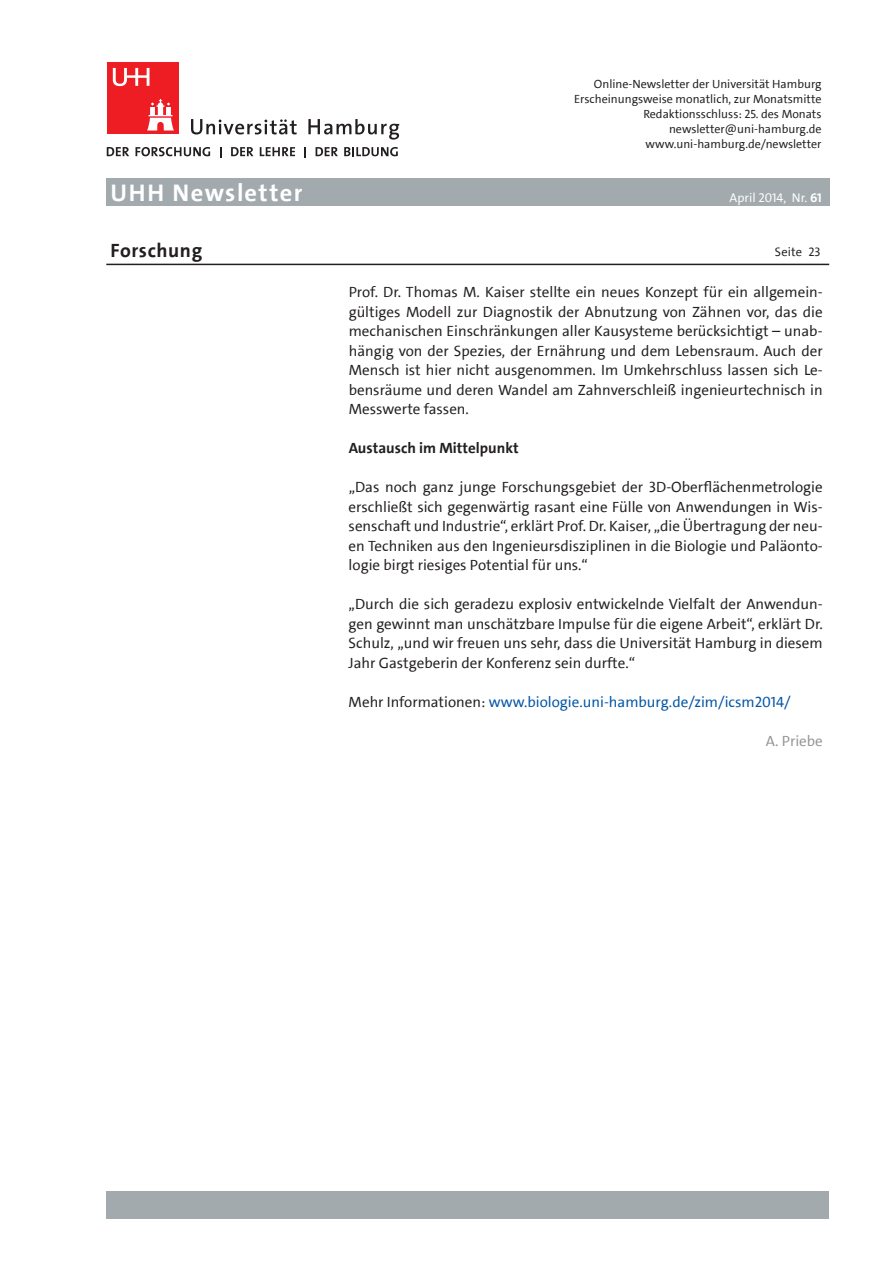
<style>
.page{position:relative;width:893px;height:1263px;background:#fff}
.page>*{position:absolute;margin:0;border:0;box-sizing:border-box;transform-origin:0 0}
.t1{font:700 24.3px "The Sans UHH";letter-spacing:.06em;color:#fff}
.t2{font:700 19.5px "The Sans UHH";letter-spacing:.03em;color:#231f20}
.t3{font:15px/19.5px "The Sans UHH";color:#231f20;text-align:justify}
.t4{font:15px "The Sans UHH";color:#0154a6}
.t5{font:700 15px "The Sans UHH";color:#231f20}
.t6{font:15px "The Sans UHH";color:#939598}
.t7{font:12.75px "The Sans UHH";color:#fff}
.t8{font:12.3px "The Sans UHH";letter-spacing:.01em;color:#231f20}
.t9{font:12px/15px "The Sans UHH";color:#231f20;text-align:right}
.s1{font-weight:700}
.s2{color:#231f20}
</style>
<div class="page">
<svg style="left:191px;top:119px;width:106px;height:15px"></svg>
<svg style="left:308px;top:119px;width:91px;height:21px"></svg>
<div style="left:107px;top:63px;width:72px;height:71px;background:#ee1d23"></div>
<svg style="left:147px;top:99px;width:27px;height:31px"></svg>
<svg style="left:113px;top:68px;width:36px;height:18px"></svg>
<svg style="left:107px;top:147px;width:22px;height:9px"></svg>
<svg style="left:136px;top:147px;width:74px;height:9px"></svg>
<svg style="left:231px;top:147px;width:22px;height:9px"></svg>
<svg style="left:260px;top:147px;width:35px;height:9px"></svg>
<svg style="left:316px;top:147px;width:22px;height:9px"></svg>
<svg style="left:344px;top:147px;width:54px;height:9px"></svg>
<div style="left:106px;top:179px;width:723px;height:27px;background:#a3aaae"></div>
<div style="left:106px;top:1191px;width:723px;height:27px;background:#a3aaae"></div>
<hr style="left:106px;top:264px;width:723px;height:1px;background:#231f20">
<p class="t9" style="left:574px;top:76px;width:249px">Online-Newsletter der Universität Hamburg Erscheinungsweise monatlich, zur Monatsmitte Redaktionsschluss: 25. des Monats newsletter@uni-hamburg.de www.uni-hamburg.de/newsletter</p>
<h1 class="t1" style="left:111px;top:177px;width:194px">UHH Newsletter</h1>
<p class="t7" style="left:730px;top:189px;width:94px">April 2014, Nr. <span class="s1">61</span></p>
<h2 class="t2" style="left:111px;top:238px;width:93px">Forschung</h2>
<p class="t8" style="left:775px;top:244px;width:29px">Seite</p>
<p class="t3" style="left:349px;top:282px;width:476px">Prof. Dr. Thomas M. Kaiser stellte ein neues Konzept für ein allgemein&shy;gültiges Modell zur Diagnostik der Abnutzung von Zähnen vor, das die mechanischen Einschränkungen aller Kausysteme berücksichtigt – unab&shy;hängig von der Spezies, der Ernährung und dem Lebensraum. Auch der Mensch ist hier nicht ausgenommen. Im Umkehrschluss lassen sich Le&shy;bensräume und deren Wandel am Zahnverschleiß ingenieurtechnisch in Messwerte fassen.</p>
<p class="t5" style="left:349px;top:438px;width:172px">Austausch im Mittelpunkt</p>
<p class="t3" style="left:349px;top:477px;width:476px">„Das noch ganz junge For-schungs-ge-biet der 3D-Ober-flä-chen-me-tro-lo-gie erschließt sich gegenwärtig rasant eine Fülle von Anwendungen in Wis&shy;senschaft und Industrie“, erklärt Prof. Dr. Kaiser, „die Übertragung der neu&shy;en Techniken aus den Ingenieursdisziplinen in die Biologie und Paläonto&shy;logie birgt riesiges Potential für uns.“</p>
<p class="t3" style="left:349px;top:594px;width:476px">„Durch die sich geradezu explosiv entwickelnde Vielfalt der Anwendun&shy;gen gewinnt man unschätzbare Impulse für die eigene Arbeit“, erklärt Dr.<br>Schulz, „und wir freuen uns sehr, dass die Universität Hamburg in diesem Jahr Gastgeberin der Konferenz sein durfte.“</p>
<p class="t4" style="left:349px;top:692px;width:444px"><span class="s2">Mehr Informationen:</span> www.biologie.uni-hamburg.de/zim/icsm2014/</p>
<p class="t6" style="left:766px;top:731px;width:59px">A. Priebe</p>
<p class="t8" style="left:808px;top:244px;width:14px">23</p>
</div>
